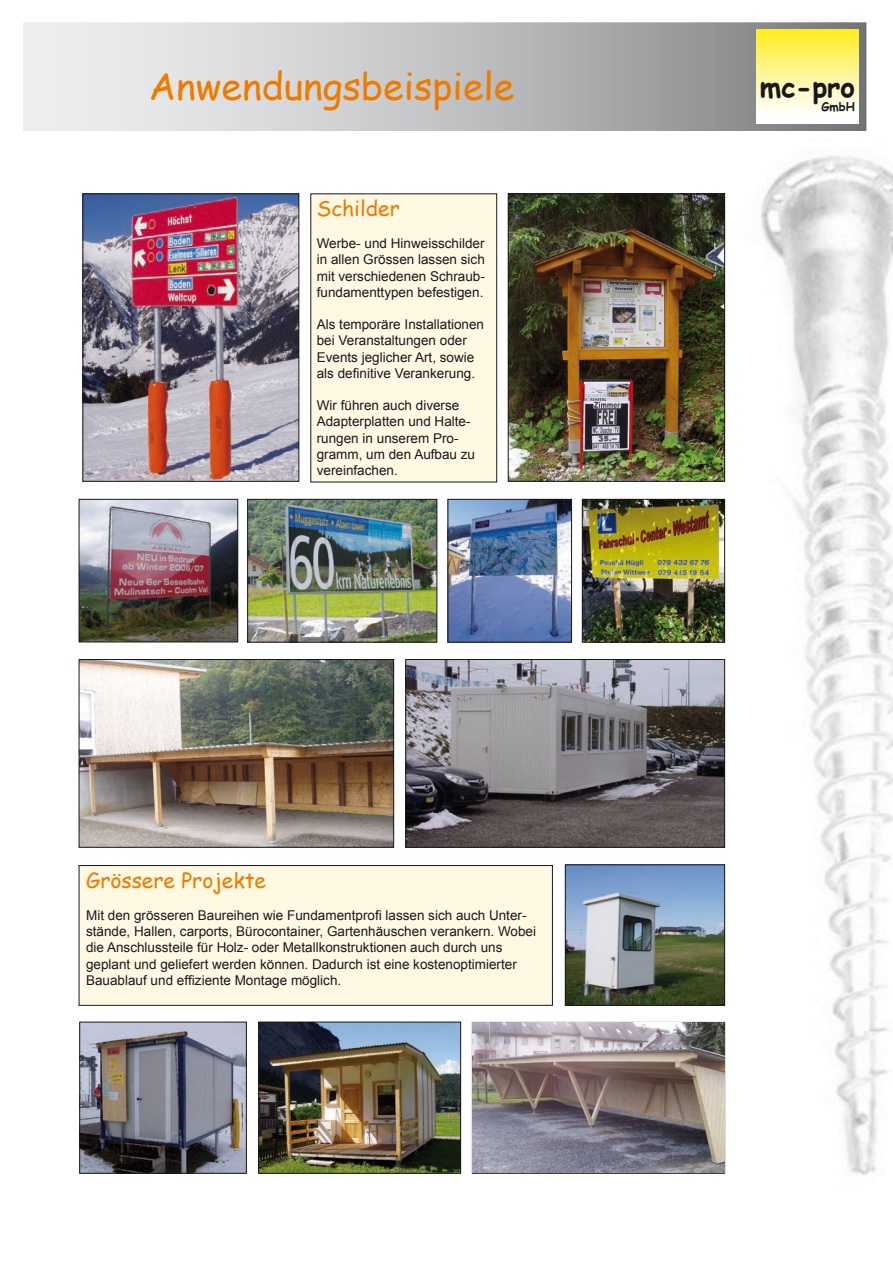
<style>
.page{position:relative;width:893px;height:1263px;background:#fff}
.page>*{position:absolute;margin:0;border:0;box-sizing:border-box;transform-origin:0 0}
.t1{font:37.5px "Comic Sans MS";color:#ee7b00}
.t2{font:700 27.75px "Comic Sans MS";color:#1a171c}
.t3{font:21px "Comic Sans MS";color:#ee7b00}
.t4{font:13.5px/16.2px "Arial";color:#1a171c}
.t5{font:700 11.85px "Comic Sans MS";color:#1a171c}
</style>
<div class="page">
<svg style="left:25px;top:24px;width:839px;height:105px;background:#c3c4c5"></svg>
<div style="left:23px;top:22px;width:843px;height:109px;border:1px solid #fff"></div>
<div style="left:757px;top:30px;width:102px;height:93px;background:linear-gradient(to bottom,#ffec25,#fff)"></div>
<img style="left:761px;top:155px;width:132px;height:1020px">
<img style="left:450px;top:501px;width:120px;height:139px">
<div style="left:448px;top:499px;width:124px;height:143px;border:1px solid #1a171c"></div>
<img style="left:510px;top:195px;width:213px;height:285px">
<div style="left:508px;top:193px;width:217px;height:289px;border:1px solid #1a171c"></div>
<div style="left:311px;top:194px;width:186px;height:288px;background:#fff9e3"></div>
<div style="left:310px;top:193px;width:187px;height:289px;border:1px solid #1a171c"></div>
<img style="left:81px;top:501px;width:155px;height:139px">
<div style="left:79px;top:499px;width:159px;height:143px;border:1px solid #1a171c"></div>
<img style="left:84px;top:195px;width:213px;height:285px">
<div style="left:82px;top:193px;width:217px;height:289px;border:1px solid #1a171c"></div>
<img style="left:249px;top:501px;width:186px;height:139px">
<div style="left:247px;top:499px;width:190px;height:143px;border:1px solid #1a171c"></div>
<img style="left:81px;top:661px;width:311px;height:185px">
<div style="left:79px;top:659px;width:315px;height:189px;border:1px solid #1a171c"></div>
<div style="left:79px;top:865px;width:473px;height:140px;background:#fff9e3"></div>
<div style="left:79px;top:865px;width:474px;height:141px;border:1px solid #1a171c"></div>
<img style="left:584px;top:501px;width:139px;height:139px">
<div style="left:582px;top:499px;width:143px;height:143px;border:1px solid #1a171c"></div>
<img style="left:407px;top:661px;width:316px;height:185px">
<div style="left:405px;top:659px;width:320px;height:189px;border:1px solid #1a171c"></div>
<img style="left:567px;top:866px;width:156px;height:138px">
<div style="left:565px;top:864px;width:160px;height:142px;border:1px solid #1a171c"></div>
<img style="left:81px;top:1024px;width:164px;height:148px">
<div style="left:79px;top:1022px;width:168px;height:152px;border:1px solid #1a171c"></div>
<div style="left:472px;top:1022px;width:253px;height:152px;border:1px solid #1a171c"></div>
<img style="left:260px;top:1024px;width:199px;height:148px">
<div style="left:258px;top:1022px;width:203px;height:152px;border:1px solid #1a171c"></div>
<img style="left:473px;top:1023px;width:251px;height:150px">
<h1 class="t1" style="left:149px;top:59px;width:367px">Anwendungsbeispiele</h1>
<h3 class="t3" style="left:317px;top:193px;width:85px">Schilder</h3>
<p class="t4" style="left:317px;top:235px;width:170px;text-align:justify">Werbe- und Hinweisschilder in allen Grössen lassen sich mit verschiedenen Schraub&shy;fundamenttypen befestigen.</p>
<p class="t4" style="left:317px;top:316px;width:169px">Als temporäre Installationen bei Veranstaltungen oder<br>Events jeglicher Art, sowie als definitive Verankerung.</p>
<p class="t4" style="left:317px;top:397px;width:160px">Wir führen auch diverse<br>Adapterplatten und Halte&shy;rungen in unserem Pro&shy;gramm, um den Aufbau zu vereinfachen.</p>
<h3 class="t3" style="left:86px;top:864px;width:182px">Grössere Projekte</h3>
<p class="t4" style="left:86px;top:907px;width:452px">Mit den grösseren Baureihen wie Fundamentprofi lassen sich auch Unter&shy;stände, Hallen, carports, Bürocontainer, Gartenhäuschen verankern. Wobei die Anschlussteile für Holz- oder Metallkonstruktionen auch durch uns geplant und geliefert werden können. Dadurch ist eine kostenoptimierter Bauablauf und effiziente Montage möglich.</p>
<h2 class="t2" style="left:760px;top:66px;width:97px">mc-pro</h2>
<p class="t5" style="left:821px;top:98px;width:35px">GmbH</p>
</div>
